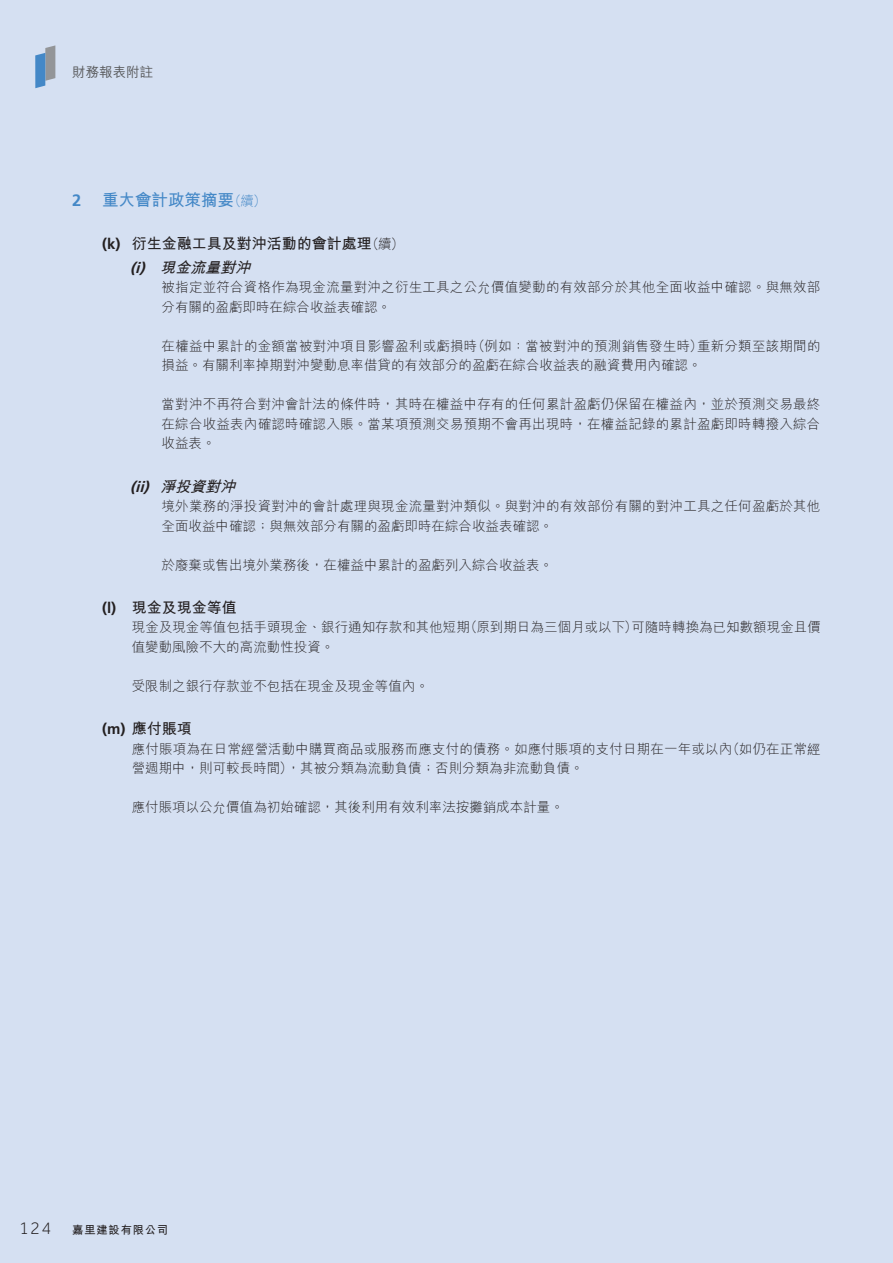
<style>
.page{position:relative;width:893px;height:1263px;background:#d5e0f2}
.page>*{position:absolute;margin:0;border:0;box-sizing:border-box;transform-origin:0 0}
.t1{font:700 16.5px "M Hei HK";color:#4488c7}
.t2{font:700 15px/23.7px "M Hei HK";color:#231f20}
.t3{font:italic 700 15px "M Hei HK";color:#231f20}
.t4{font:300 13.5px/19.5px "M Hei HK";color:#231f20}
.t5{font:300 13.5px/19.5px "M Hei HK";letter-spacing:.02em;color:#231f20}
.t6{font:500 13.5px "M Hei HK";color:#57585a}
.t7{font:700 11.25px "M Hei HK";letter-spacing:.075em;color:#231f20}
.s1{font-family:"Frutiger LT Std"}
.s2{font-weight:300;font-size:13.5px}
.s3{font-family:"Frutiger LT Std";font-style:italic}
.s4{font-style:italic}
.s5{font-family:"Effra";font-weight:300;font-size:18px}
</style>
<div class="page">
<svg style="left:35px;top:45px;width:20px;height:43px"></svg>
<p class="t6" style="left:72px;top:62px;width:82px">財務報表附註</p>
<p class="t1" style="left:72px;top:188px;width:195px"><span class="s1">2</span> 重大會計政策摘要<span class="s2">（續）</span></p>
<p class="t2" style="left:130px;top:230px;width:275px;text-indent:-28px"><span class="s1">(k)</span> 衍生金融工具及對沖活動的會計處理<span class="s2">（續）</span><span class="s3">(i)</span> <span class="s4">現金流量對沖</span></p>
<p class="t4" style="left:162px;top:277px;width:660px">被指定並符合資格作為現金流量對沖之衍生工具之公允價值變動的有效部分於其他全面收益中確認。與無效部分有關的盈虧即時在綜合收益表確認。</p>
<p class="t5" style="left:162px;top:335px;width:660px">在權益中累計的金額當被對沖項目影響盈利或虧損時（例如：當被對沖的預測銷售發生時）重新分類至該期間的損益。有關利率掉期對沖變動息率借貸的有效部分的盈虧在綜合收益表的融資費用內確認。</p>
<p class="t4" style="left:162px;top:394px;width:660px;text-align:justify">當對沖不再符合對沖會計法的條件時，其時在權益中存有的任何累計盈虧仍保留在權益內，並於預測交易最終在綜合收益表內確認時確認入賬。當某項預測交易預期不會再出現時，在權益記錄的累計盈虧即時轉撥入綜合收益表。</p>
<p class="t3" style="left:130px;top:475px;width:112px"><span class="s1">(ii)</span> 淨投資對沖</p>
<p class="t4" style="left:162px;top:496px;width:660px">境外業務的淨投資對沖的會計處理與現金流量對沖類似。與對沖的有效部份有關的對沖工具之任何盈虧於其他全面收益中確認；與無效部分有關的盈虧即時在綜合收益表確認。</p>
<p class="t4" style="left:162px;top:554px;width:393px">於廢棄或售出境外業務後，在權益中累計的盈虧列入綜合收益表。</p>
<p class="t2" style="left:102px;top:594px;width:136px"><span class="s1">(l)</span> 現金及現金等值</p>
<p class="t4" style="left:132px;top:617px;width:691px">現金及現金等值包括手頭現金、銀行通知存款和其他短期（原到期日為三個月或以下）可隨時轉換為已知數額現金且價值變動風險不大的高流動性投資。</p>
<p class="t4" style="left:132px;top:675px;width:298px">受限制之銀行存款並不包括在現金及現金等值內。</p>
<p class="t2" style="left:102px;top:715px;width:91px"><span class="s1">(m)</span> 應付賬項</p>
<p class="t4" style="left:132px;top:738px;width:690px">應付賬項為在日常經營活動中購買商品或服務而應支付的債務。如應付賬項的支付日期在一年或以內（如仍在正常經營週期中，則可較長時間），其被分類為流動負債；否則分類為非流動負債。</p>
<p class="t4" style="left:132px;top:797px;width:433px">應付賬項以公允價值為初始確認，其後利用有效利率法按攤銷成本計量。</p>
<p class="t7" style="left:19px;top:1222px;width:151px"><span class="s5">124</span> 嘉里建設有限公司</p>
</div>
